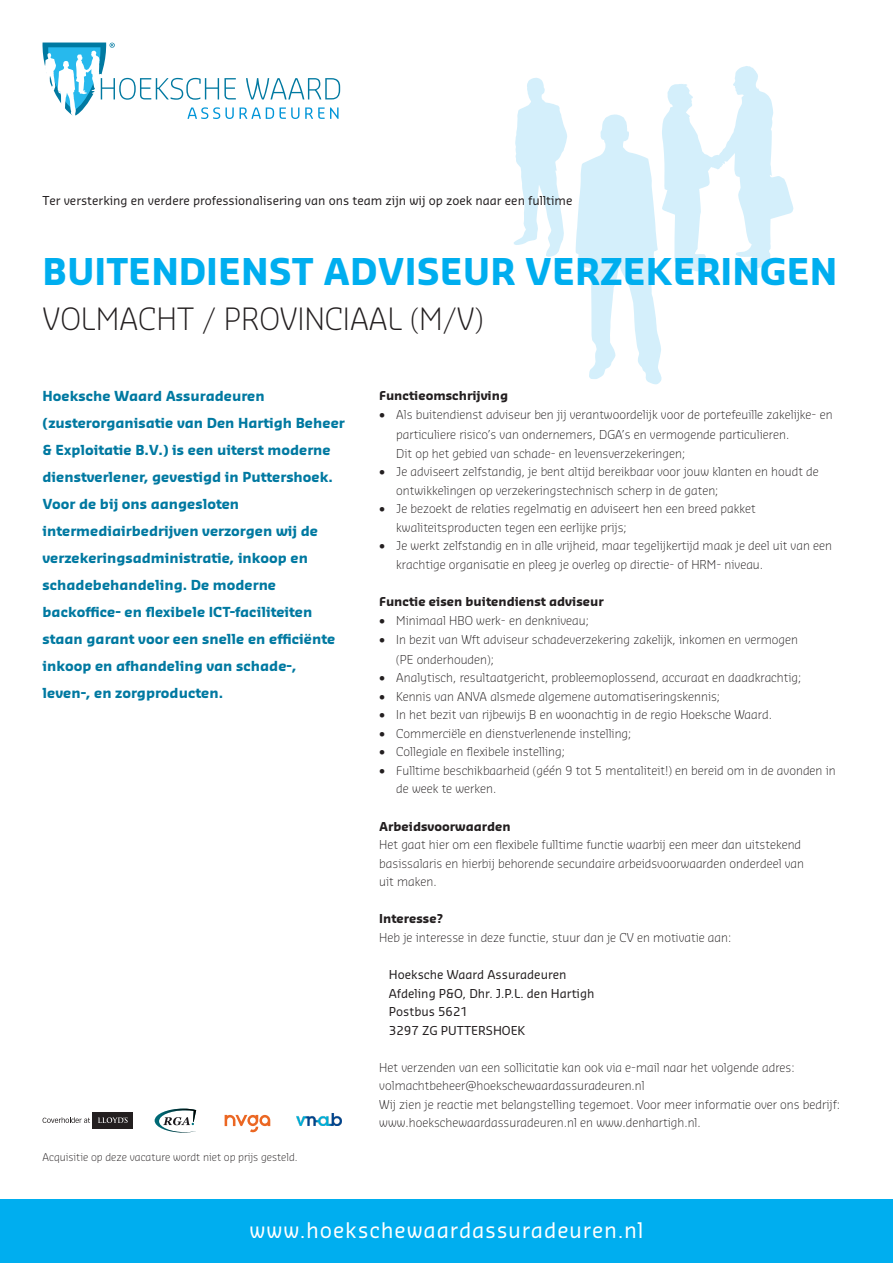
<style>
.page{position:relative;width:893px;height:1263px;background:#fff}
.page>*{position:absolute;margin:0;border:0;box-sizing:border-box;transform-origin:0 0}
.Kop{font:700 36px "Sansa";color:#00aeef}
.Subkop{font:300 30px "Sansa";color:#231f20}
.t1{font:21px "Sansa";letter-spacing:.04em;color:#fff}
.Inleiding{font:700 13.5px/27px "Sansa";color:#0079a1}
.Tekst_bullit{font:300 12px/18.6px "Sansa";color:#231f20}
.Tekst{font:300 12px/18.6px "Sansa";color:#231f20}
.Adres{font:12px "Sansa";color:#231f20}
.Tussenkop{font:700 12px "Sansa";color:#231f20}
.t2{font:300 10.5px "Sansa";color:#231f20}
</style>
<div class="page">
<svg style="left:576px;top:66px;width:217px;height:319px"></svg>
<svg style="left:514px;top:78px;width:53px;height:179px"></svg>
<svg style="left:43px;top:43px;width:297px;height:76px"></svg>
<div style="left:0;top:1199px;width:893px;height:64px;background:#00aeef"></div>
<svg style="left:225px;top:1115px;width:45px;height:17px"></svg>
<img style="left:297px;top:1113px;width:44px;height:13px">
<svg style="left:155px;top:1108px;width:41px;height:24px"></svg>
<div style="left:93px;top:1112px;width:40px;height:16px;background:#231f20"></div>
<svg style="left:98px;top:1117px;width:30px;height:6px"></svg>
<svg style="left:43px;top:1117px;width:47px;height:6px"></svg>
<p class="Adres" style="left:43px;top:194px;width:531px">Ter versterking en verdere professionalisering van ons team zijn wij op zoek naar een fulltime</p>
<p class="Kop" style="left:43px;top:249px;width:796px">BUITENDIENST ADVISEUR VERZEKERINGEN</p>
<p class="Subkop" style="left:43px;top:300px;width:442px">VOLMACHT / PROVINCIAAL (M/V)</p>
<p class="Inleiding" style="left:43px;top:382px;width:304px">Hoeksche Waard Assuradeuren (zusterorganisatie van Den Hartigh Beheer &amp; Exploitatie B.V.) is een uiterst moderne dienstverlener, gevestigd in Puttershoek.<br>Voor de bij ons aangesloten intermediairbedrijven verzorgen wij de verzekeringsadministratie, inkoop en schadebehandeling. De moderne backoffice- en flexibele ICT-faciliteiten staan garant voor een snelle en efficiënte inkoop en afhandeling van schade-, leven-, en zorgproducten.</p>
<p class="Tussenkop" style="left:379px;top:388px;width:130px">Functieomschrijving</p>
<p class="Tekst_bullit" style="left:396px;top:405px;width:438px;line-height:19.5px;text-indent:-17px">• Als buitendienst adviseur ben jij verantwoordelijk voor de portefeuille zakelijke- en particuliere risico’s van ondernemers, DGA’s en vermogende particulieren.</p>
<p class="Tekst_bullit" style="left:396px;top:443px;width:290px">Dit op het gebied van schade- en levensverzekeringen;</p>
<p class="Tekst_bullit" style="left:396px;top:462px;width:424px;text-indent:-17px">• Je adviseert zelfstandig, je bent altijd bereikbaar voor jouw klanten en houdt de ontwikkelingen op verzekeringstechnisch scherp in de gaten;</p>
<p class="Tekst_bullit" style="left:396px;top:499px;width:361px;text-indent:-17px">• Je bezoekt de relaties regelmatig en adviseert hen een breed pakket kwaliteitsproducten tegen een eerlijke prijs;</p>
<p class="Tekst_bullit" style="left:396px;top:536px;width:437px;text-indent:-17px">• Je werkt zelfstandig en in alle vrijheid, maar tegelijkertijd maak je deel uit van een krachtige organisatie en pleeg je overleg op directie- of HRM- niveau.</p>
<p class="Tussenkop" style="left:379px;top:594px;width:226px">Functie eisen buitendienst adviseur</p>
<p class="Tekst_bullit" style="left:379px;top:610px;width:211px">• Minimaal HBO werk- en denkniveau;</p>
<p class="Tekst_bullit" style="left:379px;top:630px;width:420px">• In bezit van Wft adviseur schadeverzekering zakelijk, inkomen en vermogen</p>
<p class="Tekst_bullit" style="left:396px;top:649px;width:99px">(PE onderhouden);</p>
<p class="Tekst_bullit" style="left:379px;top:668px;width:424px">• Analytisch, resultaatgericht, probleemoplossend, accuraat en daadkrachtig;</p>
<p class="Tekst_bullit" style="left:379px;top:686px;width:342px">• Kennis van ANVA alsmede algemene automatiseringskennis;</p>
<p class="Tekst_bullit" style="left:379px;top:705px;width:394px">• In het bezit van rijbewijs B en woonachtig in de regio Hoeksche Waard.</p>
<p class="Tekst_bullit" style="left:379px;top:724px;width:254px">• Commerciële en dienstverlenende instelling;</p>
<p class="Tekst_bullit" style="left:379px;top:742px;width:187px">• Collegiale en flexibele instelling;</p>
<p class="Tekst_bullit" style="left:396px;top:761px;width:441px;text-indent:-17px">• Fulltime beschikbaarheid (géén 9 tot 5 mentaliteit!) en bereid om in de avonden in de week te werken.</p>
<p class="Tussenkop" style="left:379px;top:818px;width:133px">Arbeidsvoorwaarden</p>
<p class="Tekst" style="left:379px;top:835px;width:426px">Het gaat hier om een flexibele fulltime functie waarbij een meer dan uitstekend basissalaris en hierbij behorende secundaire arbeidsvoorwaarden onderdeel van uit maken.</p>
<p class="Tussenkop" style="left:379px;top:911px;width:65px">Interesse?</p>
<p class="Tekst" style="left:379px;top:928px;width:354px">Heb je interesse in deze functie, stuur dan je CV en motivatie aan:</p>
<p class="Adres" style="left:389px;top:967px;width:179px">Hoeksche Waard Assuradeuren</p>
<p class="Adres" style="left:389px;top:986px;width:207px">Afdeling P&amp;O, Dhr. J.P.L. den Hartigh</p>
<p class="Adres" style="left:389px;top:1004px;width:81px">Postbus 5621</p>
<p class="Adres" style="left:389px;top:1023px;width:138px">3297 ZG PUTTERSHOEK</p>
<p class="Tekst" style="left:379px;top:1058px;width:417px">Het verzenden van een sollicitatie kan ook via e-mail naar het volgende adres:</p>
<p class="Tekst" style="left:379px;top:1076px;width:267px">volmachtbeheer@hoekschewaardassuradeuren.nl</p>
<p class="Tekst" style="left:379px;top:1095px;width:462px">Wij zien je reactie met belangstelling tegemoet. Voor meer informatie over ons bedrijf:</p>
<p class="Tekst" style="left:379px;top:1113px;width:323px">www.hoekschewaardassuradeuren.nl en www.denhartigh.nl.</p>
<p class="t2" style="left:43px;top:1150px;width:257px">Acquisitie op deze vacature wordt niet op prijs gesteld.</p>
<p class="t1" style="left:249px;top:1217px;width:396px">www.hoekschewaardassuradeuren.nl</p>
</div>
